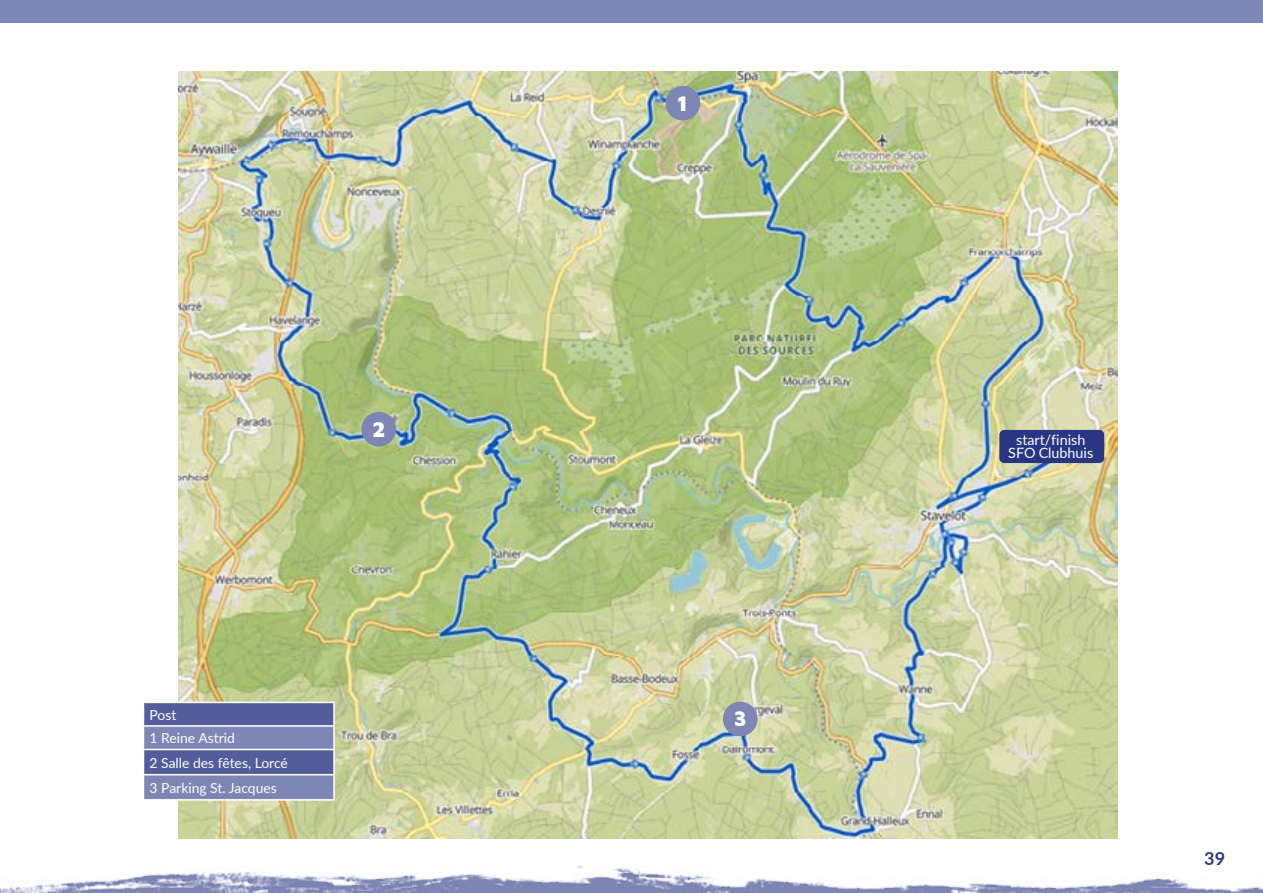
<style>
.page{position:relative;width:1263px;height:893px;background:#fff}
.page>*{position:absolute;margin:0;border:0;box-sizing:border-box;transform-origin:0 0}
.t1{font:900 21.75px "Maven Pro";color:#fff}
.t2{font:700 18px "Lato";color:#283583}
.t3{font:14.4px/12.9px "Lato";color:#fff;text-align:center}
.t4{font:13.95px/24.3px "Lato";color:#fff}
</style>
<div class="page">
<div style="left:0;top:0;width:1263px;height:23px;background:#7e86b5"></div>
<img style="left:0;top:815px;width:1263px;height:78px">
<img style="left:179px;top:71px;width:939px;height:768px">
<div style="left:665px;top:86px;width:35px;height:34px;background:#7e86b5;border-radius:50%"></div>
<div style="left:361px;top:412px;width:35px;height:34px;background:#7e86b5;border-radius:50%"></div>
<div style="left:723px;top:702px;width:34px;height:34px;background:#7e86b5;border-radius:50%"></div>
<div style="left:999px;top:430px;width:105px;height:33px;background:#283583;border-radius:5px"></div>
<hr style="left:143px;top:702px;width:192px;height:1px;background:#fff">
<hr style="left:333px;top:703px;width:2px;height:22px;background:#fff">
<hr style="left:143px;top:725px;width:192px;height:2px;background:#fff">
<hr style="left:333px;top:727px;width:2px;height:22px;background:#fff">
<hr style="left:143px;top:749px;width:192px;height:1px;background:#fff">
<hr style="left:333px;top:750px;width:2px;height:24px;background:#fff">
<hr style="left:143px;top:774px;width:192px;height:1px;background:#fff">
<svg style="left:143px;top:703px;width:191px;height:96px;background:#7179ad"></svg>
<hr style="left:333px;top:775px;width:2px;height:24px;background:#fff">
<hr style="left:143px;top:799px;width:192px;height:2px;background:#fff">
<h1 class="t1" style="left:372px;top:414px;width:15px">2</h1>
<p class="t4" style="left:150px;top:702px;width:140px">Post<br>1 Reine Astrid<br>2 Salle des fêtes, Lorcé<br>3 Parking St. Jacques</p>
<h1 class="t1" style="left:678px;top:88px;width:12px">1</h1>
<h1 class="t1" style="left:734px;top:704px;width:15px">3</h1>
<p class="t3" style="left:1008px;top:433px;width:87px">start/finish<br>SFO Clubhuis</p>
<p class="t2" style="left:1204px;top:845px;width:22px">39</p>
</div>
